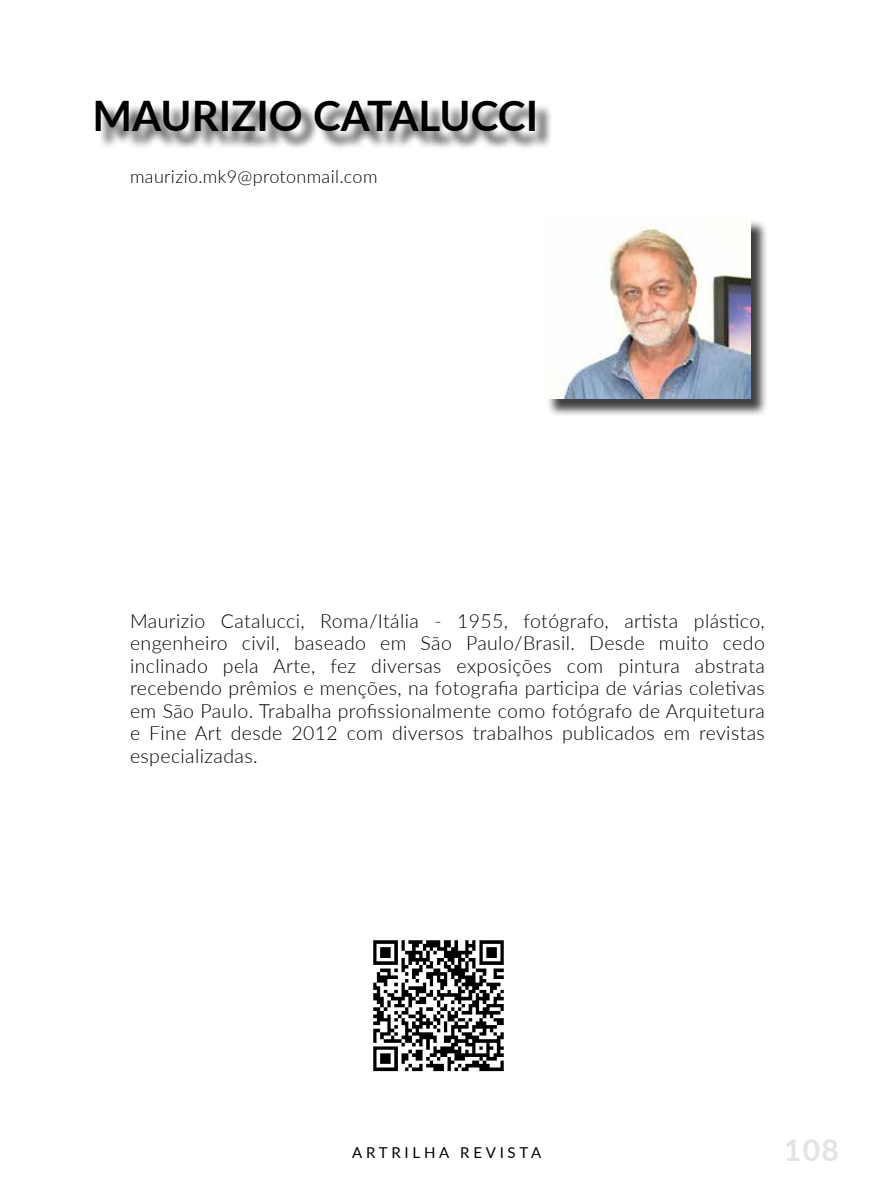
<style>
.page{position:relative;width:893px;height:1191px;background:#fff}
.page>*{position:absolute;margin:0;border:0;box-sizing:border-box;transform-origin:0 0}
.t1{font:700 42px "Lato";color:#000}
.t2{font:700 30px "Lato";color:#e3e3e3}
.t3{font:300 19.5px/22.5px "Lato";letter-spacing:.02em;color:#000;text-align:justify}
.t4{font:300 18px "Lato";letter-spacing:.02em;color:#000}
.t5{font:15px "Lato";letter-spacing:.25em;color:#000}
</style>
<div class="page">
<div style="left:547px;top:219px;width:221px;height:198px;background:#000;opacity:.75"></div>
<img style="left:547px;top:219px;width:203px;height:179px">
<div style="left:98px;top:103px;width:455px;height:48px;background:#000;opacity:.75"></div>
<img style="left:373px;top:940px;width:131px;height:132px">
<h1 class="t1" style="left:92px;top:85px;width:447px">MAURIZIO CATALUCCI</h1>
<p class="t4" style="left:130px;top:164px;width:249px">maurizio.mk9@protonmail.com</p>
<p class="t3" style="left:130px;top:609px;width:636px">Maurizio Catalucci, Roma/Itália - 1955, fotógrafo, artista plástico, engenheiro civil, baseado em São Paulo/Brasil. Desde muito cedo inclinado pela Arte, fez diversas exposições com pintura abstrata recebendo prêmios e menções, na fotografia participa de várias coletivas em São Paulo. Trabalha profissionalmente como fotógrafo de Arquitetura e Fine Art desde 2012 com diversos trabalhos publicados em revistas especializadas.</p>
<p class="t5" style="left:352px;top:1142px;width:191px">ARTRILHA REVISTA</p>
<h2 class="t2" style="left:784px;top:1128px;width:57px">108</h2>
</div>
